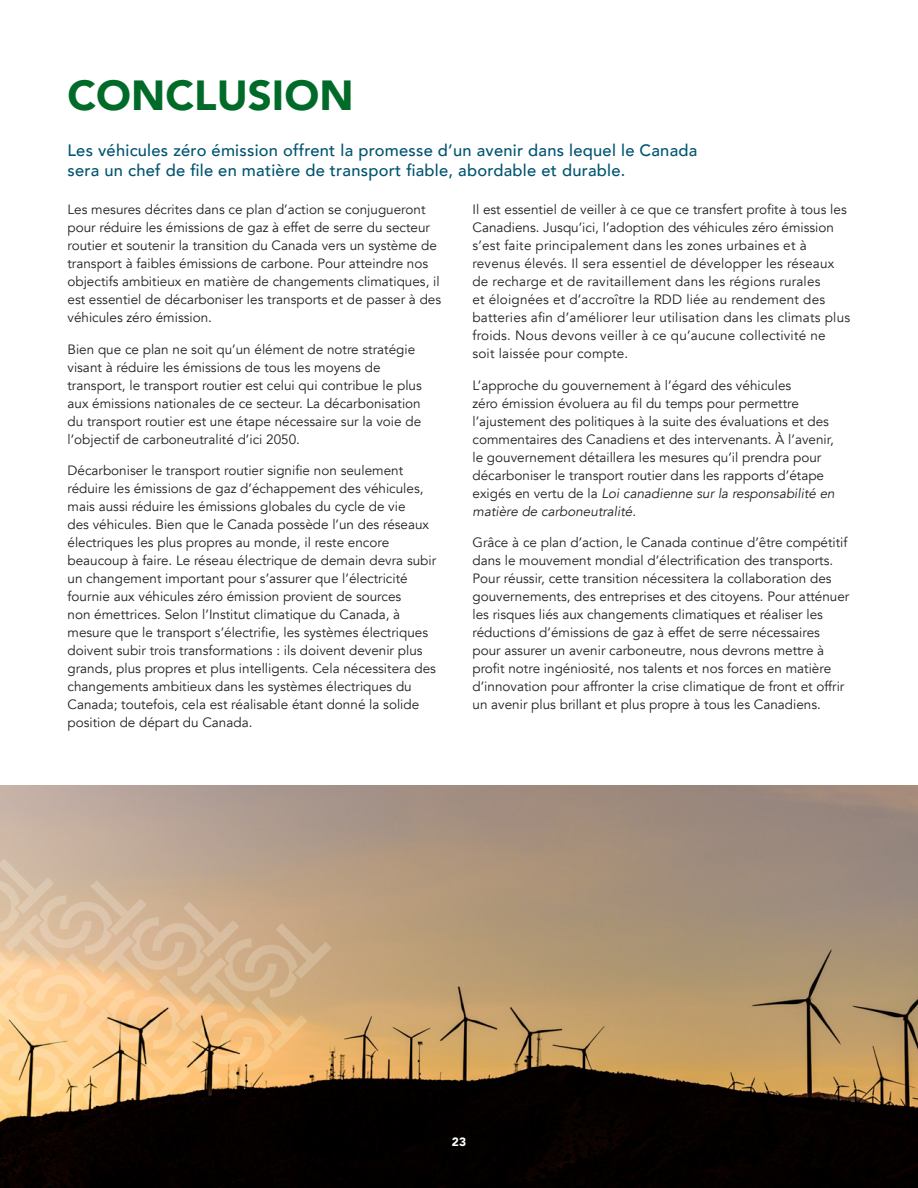
<style>
.page{position:relative;width:918px;height:1188px;background:#fff}
.page>*{position:absolute;margin:0;border:0;box-sizing:border-box;transform-origin:0 0}
.t1{font:900 42px "Avenir";color:#006b29}
.Intro_Text{font:500 16.5px/19.8px "Avenir";letter-spacing:.015em;color:#005470}
.Body{font:13.5px/18px "Avenir";color:#231f20}
.t2{font:900 12px "Avenir";color:#fff}
.s1{font-style:italic}
</style>
<div class="page">
<img style="left:0;top:785px;width:918px;height:403px">
<svg style="left:0;top:859px;width:332px;height:329px;background:#a38766"></svg>
<h2 class="t1" style="left:68px;top:59px;width:288px">CONCLUSION</h2>
<p class="Intro_Text" style="left:68px;top:140px;width:631px">Les véhicules zéro émission offrent la promesse d’un avenir dans lequel le Canada sera un chef de file en matière de transport fiable, abordable et durable.</p>
<p class="Body" style="left:68px;top:201px;width:375px">Les mesures décrites dans ce plan d’action se conjugueront pour réduire les émissions de gaz à effet de serre du secteur routier et soutenir la transition du Canada vers un système de transport à faibles émissions de carbone. Pour atteindre nos objectifs ambitieux en matière de changements climatiques, il est essentiel de décarboniser les transports et de passer à des véhicules zéro émission.</p>
<p class="Body" style="left:68px;top:340px;width:356px">Bien que ce plan ne soit qu’un élément de notre stratégie visant à réduire les émissions de tous les moyens de transport, le transport routier est celui qui contribue le plus aux émissions nationales de ce secteur. La décarbonisation du transport routier est une étape nécessaire sur la voie de l’objectif de carboneutralité d’ici 2050.</p>
<p class="Body" style="left:68px;top:462px;width:370px">Décarboniser le transport routier signifie non seulement réduire les émissions de gaz d’échappement des véhicules, mais aussi réduire les émissions globales du cycle de vie<br>des véhicules. Bien que le Canada possède l’un des réseaux électriques les plus propres au monde, il reste encore beaucoup à faire. Le réseau électrique de demain devra subir un changement important pour s’assurer que l’électricité fournie aux véhicules zéro émission provient de sources<br>non émettrices. Selon l’Institut climatique du Canada, à mesure que le transport s’électrifie, les systèmes électriques doivent subir trois transformations : ils doivent devenir plus grands, plus propres et plus intelligents. Cela nécessitera des changements ambitieux dans les systèmes électriques du Canada; toutefois, cela est réalisable étant donné la solide position de départ du Canada.</p>
<p class="Body" style="left:472px;top:201px;width:379px">Il est essentiel de veiller à ce que ce transfert profite à tous les Canadiens. Jusqu’ici, l’adoption des véhicules zéro émission s’est faite principalement dans les zones urbaines et à revenus élevés. Il sera essentiel de développer les réseaux de recharge et de ravitaillement dans les régions rurales<br>et éloignées et d’accroître la RDD liée au rendement des batteries afin d’améliorer leur utilisation dans les climats plus froids. Nous devons veiller à ce qu’aucune collectivité ne soit laissée pour compte.</p>
<p class="Body" style="left:472px;top:376px;width:364px">L’approche du gouvernement à l’égard des véhicules<br>zéro émission évoluera au fil du temps pour permettre l’ajustement des politiques à la suite des évaluations et des commentaires des Canadiens et des intervenants. À l’avenir, le gouvernement détaillera les mesures qu’il prendra pour décarboniser le transport routier dans les rapports d’étape exigés en vertu de la <span class="s1">Loi canadienne sur la responsabilité en matière de carboneutralité</span>.</p>
<p class="Body" style="left:472px;top:534px;width:378px">Grâce à ce plan d’action, le Canada continue d’être compétitif dans le mouvement mondial d’électrification des transports.<br>Pour réussir, cette transition nécessitera la collaboration des gouvernements, des entreprises et des citoyens. Pour atténuer les risques liés aux changements climatiques et réaliser les réductions d’émissions de gaz à effet de serre nécessaires pour assurer un avenir carboneutre, nous devrons mettre à profit notre ingéniosité, nos talents et nos forces en matière d’innovation pour affronter la crise climatique de front et offrir un avenir plus brillant et plus propre à tous les Canadiens.</p>
<p class="t2" style="left:452px;top:1132px;width:16px">23</p>
</div>
